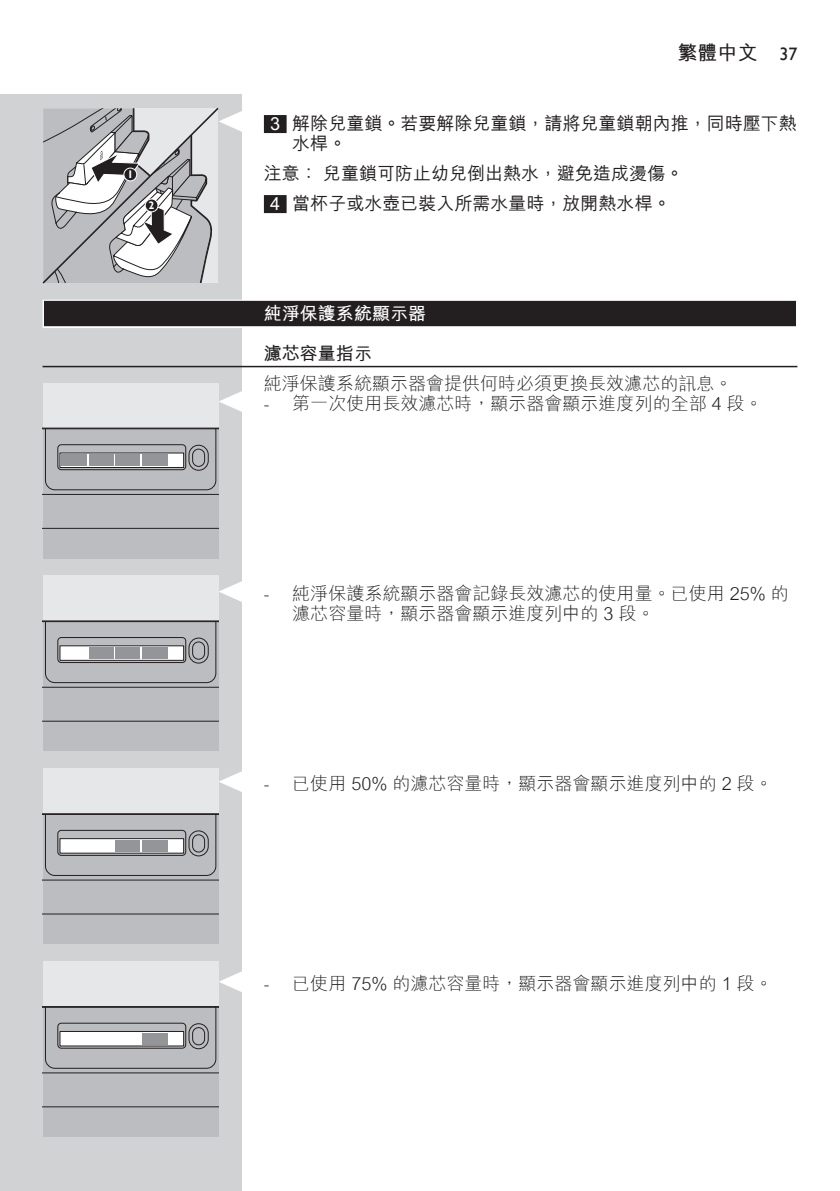
<style>
.page{position:relative;width:840px;height:1191px;background:#fff}
.page>*{position:absolute;margin:0;border:0;box-sizing:border-box;transform-origin:0 0}
.t1{font:700 20px "M Hei B5";color:#231f20}
.t2{font:300 18px/20px "M Hei B5";color:#231f20}
.t3{font:500 18px/20px "M Hei B5";color:#231f20}
.t4{font:700 18px "M Hei B5";color:#fff}
.t5{font:700 18px "M Hei B5";color:#231f20}
.t6{font:700 condensed 11px "Gill Sans";color:#fff}
.s1{font-family:"Gill Sans Alt One WGL";font-weight:400;font-size:18px}
.s2{color:#fff}
.s3{font-family:"Gill Sans Alt One WGL Light";font-weight:400}
</style>
<div class="page">
<div style="left:0;top:95px;width:241px;height:1096px;background:#d1d2d4"></div>
<div style="left:264px;top:115px;width:22px;height:18px;background:#231f20"></div>
<div style="left:264px;top:195px;width:22px;height:18px;background:#231f20"></div>
<div style="left:43px;top:300px;width:754px;height:28px;background:#d0cfcf"></div>
<div style="left:44px;top:301px;width:751px;height:25px;background:#231f20"></div>
<hr style="left:43px;top:366px;width:754px;height:1px;background:#231f20">
<svg style="left:43px;top:108px;width:199px;height:175px;background:#c1c1c3"></svg>
<svg style="left:218px;top:390px;width:24px;height:23px"></svg>
<div style="left:43px;top:383px;width:175px;height:175px;background:#e6e7e9"></div>
<svg style="left:43px;top:427px;width:175px;height:131px;background:#b0b1b4"></svg>
<svg style="left:218px;top:580px;width:24px;height:23px"></svg>
<div style="left:43px;top:575px;width:175px;height:176px;background:#e6e7e9"></div>
<svg style="left:43px;top:620px;width:175px;height:131px;background:#b2b2b5"></svg>
<svg style="left:218px;top:770px;width:24px;height:23px"></svg>
<div style="left:43px;top:768px;width:175px;height:176px;background:#e6e7e9"></div>
<svg style="left:43px;top:813px;width:175px;height:131px;background:#b3b3b6"></svg>
<svg style="left:218px;top:970px;width:24px;height:23px"></svg>
<div style="left:43px;top:961px;width:175px;height:176px;background:#e6e7e9"></div>
<svg style="left:43px;top:1006px;width:175px;height:131px;background:#b4b5b7"></svg>
<p class="t6" style="left:127px;top:168px;width:7px">1</p>
<p class="t6" style="left:149px;top:199px;width:7px">2</p>
<p class="t1" style="left:677px;top:43px;width:121px">繁體中文 <span class="s1">37</span></p>
<p class="t3" style="left:292px;top:114px;width:506px;text-indent:-22px"><span class="s2">3</span> 解除兒童鎖。若要解除兒童鎖，請將兒童鎖朝內推，同時壓下熱水桿。</p>
<p class="t3" style="left:264px;top:159px;width:421px;line-height:30px;text-align:center">注意：兒童鎖可防止幼兒倒出熱水，避免造成燙傷。<br><span class="s2">4</span> 當杯子或水壺已裝入所需水量時，放開熱水桿。</p>
<p class="t4" style="left:264px;top:304px;width:163px">純淨保護系統顯示器</p>
<p class="t5" style="left:264px;top:344px;width:109px">濾芯容量指示</p>
<p class="t2" style="left:264px;top:374px;width:469px">純淨保護系統顯示器會提供何時必須更換長效濾芯的訊息。</p>
<p class="t2" style="left:264px;top:394px;width:500px"><span class="s3">-</span> 第一次使用長效濾芯時，顯示器會顯示進度列的全部 4 段。</p>
<p class="t2" style="left:292px;top:584px;width:498px;text-indent:-28px"><span class="s3">-</span> 純淨保護系統顯示器會記錄長效濾芯的使用量。已使用 25% 的濾芯容量時，顯示器會顯示進度列中的 3 段。</p>
<p class="t2" style="left:264px;top:774px;width:510px"><span class="s3">-</span> 已使用 50% 的濾芯容量時，顯示器會顯示進度列中的 2 段。</p>
<p class="t2" style="left:264px;top:974px;width:510px"><span class="s3">-</span> 已使用 75% 的濾芯容量時，顯示器會顯示進度列中的 1 段。</p>
</div>
